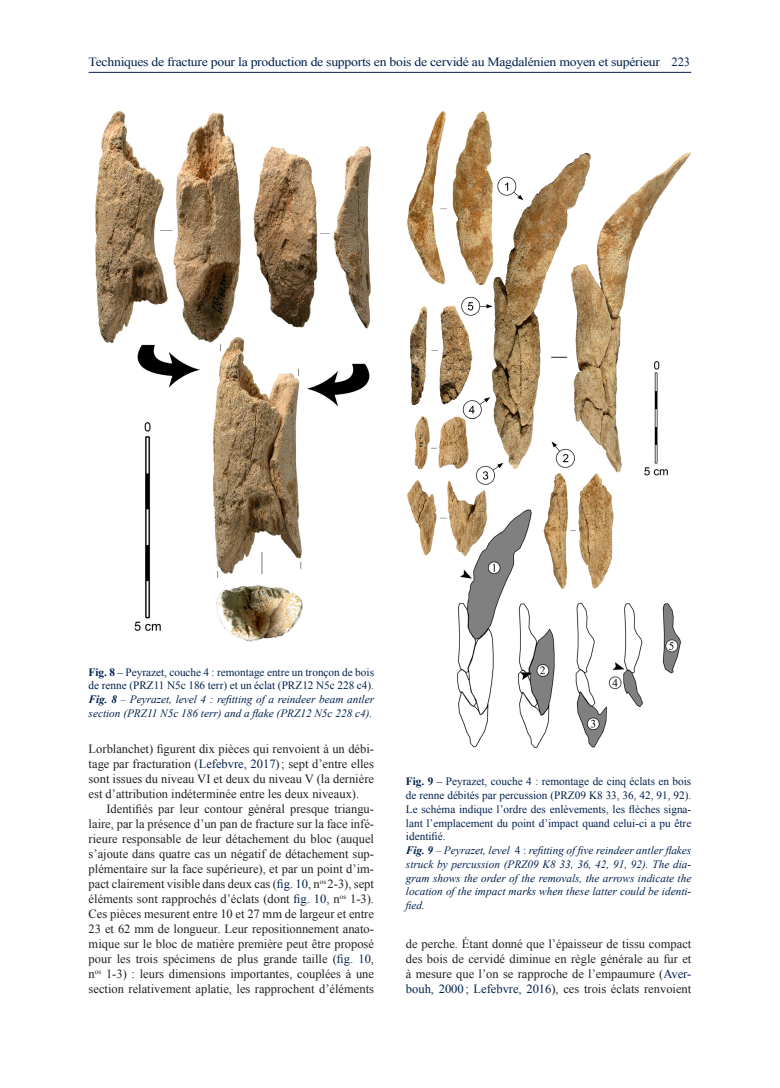
<style>
.page{position:relative;width:780px;height:1088px;background:#fff}
.page>*{position:absolute;margin:0;border:0;box-sizing:border-box;transform-origin:0 0}
.t1{font:12.5px/15px "Times New Roman";color:#231f20;text-align:justify}
.t2{font:12.5px "Times New Roman";letter-spacing:-.02em;color:#00214f;scale:1.1 1}
.Figures{font:11.25px/13.8px "Times New Roman";color:#00214f}
.Figures-2{font:italic 11.25px/13.8px "Times New Roman";color:#00214f}
.s1{font-weight:700}
.s2{color:#00214f}
.s3{font-style:normal}
</style>
<div class="page">
<hr style="left:89px;top:72px;width:602px;height:1px;background:#00214f">
<img style="left:95px;top:110px;width:277px;height:532px">
<img style="left:407px;top:111px;width:284px;height:637px">
<p class="t2" style="left:89px;top:53px;width:548px">Techniques de fracture pour la production de supports en bois de cervidé au Magdalénien moyen et supérieur 223</p>
<p class="Figures" style="left:89px;top:665px;width:287px"><span class="s1">Fig. 8</span> – Peyrazet, couche 4 : remontage entre un tronçon de bois de renne (PRZ11 N5c 186 terr) et un éclat (PRZ12 N5c 228 c4).</p>
<p class="Figures-2" style="left:89px;top:692px;width:287px"><span class="s1">Fig. 8</span> – Peyrazet, level 4 : refitting of a reindeer beam antler section (PRZ11 N5c 186 terr) and a flake (PRZ12 N5c 228 c4).</p>
<p class="t1" style="left:89px;top:741px;width:287px">Lorblanchet) figurent dix pièces qui renvoient à un débi&shy;tage par fracturation (<span class="s2">Lefebvre, 2017</span>); sept d’entre elles sont issues du niveau VI et deux du niveau V (la dernière est d’attribution indéterminée entre les deux niveaux).</p>
<p class="t1" style="left:89px;top:801px;width:287px;text-indent:18px">Identifiés par leur contour général presque triangu&shy;laire, par la présence d’un pan de fracture sur la face infé&shy;rieure responsable de leur détachement du bloc (auquel s’ajoute dans quatre cas un négatif de détachement sup&shy;plémentaire sur la face supérieure), et par un point d’im&shy;pact clairement visible dans deux cas (<span class="s2">fig. 10</span>, n<sup>os</sup> 2-3), sept éléments sont rapprochés d’éclats (dont <span class="s2">fig. 10</span>, n<sup>os</sup> 1-3).<br>Ces pièces mesurent entre 10 et 27 mm de largeur et entre 23 et 62 mm de longueur. Leur repositionnement anato&shy;mique sur le bloc de matière première peut être proposé pour les trois spécimens de plus grande taille (<span class="s2">fig. 10</span>, n<sup>os</sup> 1-3) : leurs dimensions importantes, couplées à une section relativement aplatie, les rapprochent d’éléments</p>
<p class="Figures" style="left:406px;top:774px;width:287px;text-align:justify"><span class="s1">Fig. 9</span> – Peyrazet, couche 4 : remontage de cinq éclats en bois de renne débités par percussion (PRZ09 K8 33, 36, 42, 91, 92).<br>Le schéma indique l’ordre des enlèvements, les flèches signa&shy;lant l’emplacement du point d’impact quand celui-ci a pu être identifié.</p>
<p class="Figures-2" style="left:406px;top:843px;width:287px;text-align:justify"><span class="s1">Fig. 9</span> – Peyrazet, level <span class="s3">4 :</span> refitting of five reindeer antler flakes struck by percussion (PRZ09 K8 33, 36, 42, 91, 92). The dia&shy;gram shows the order of the removals, the arrows indicate the location of the impact marks when these latter could be identi&shy;fied.</p>
<p class="t1" style="left:406px;top:936px;width:287px">de perche. Étant donné que l’épaisseur de tissu compact des bois de cervidé diminue en règle générale au fur et à mesure que l’on se rapproche de l’empaumure (<span class="s2">Aver&shy;bouh, 2000</span>; <span class="s2">Lefebvre, 2016</span>), ces trois éclats renvoient</p>
</div>
